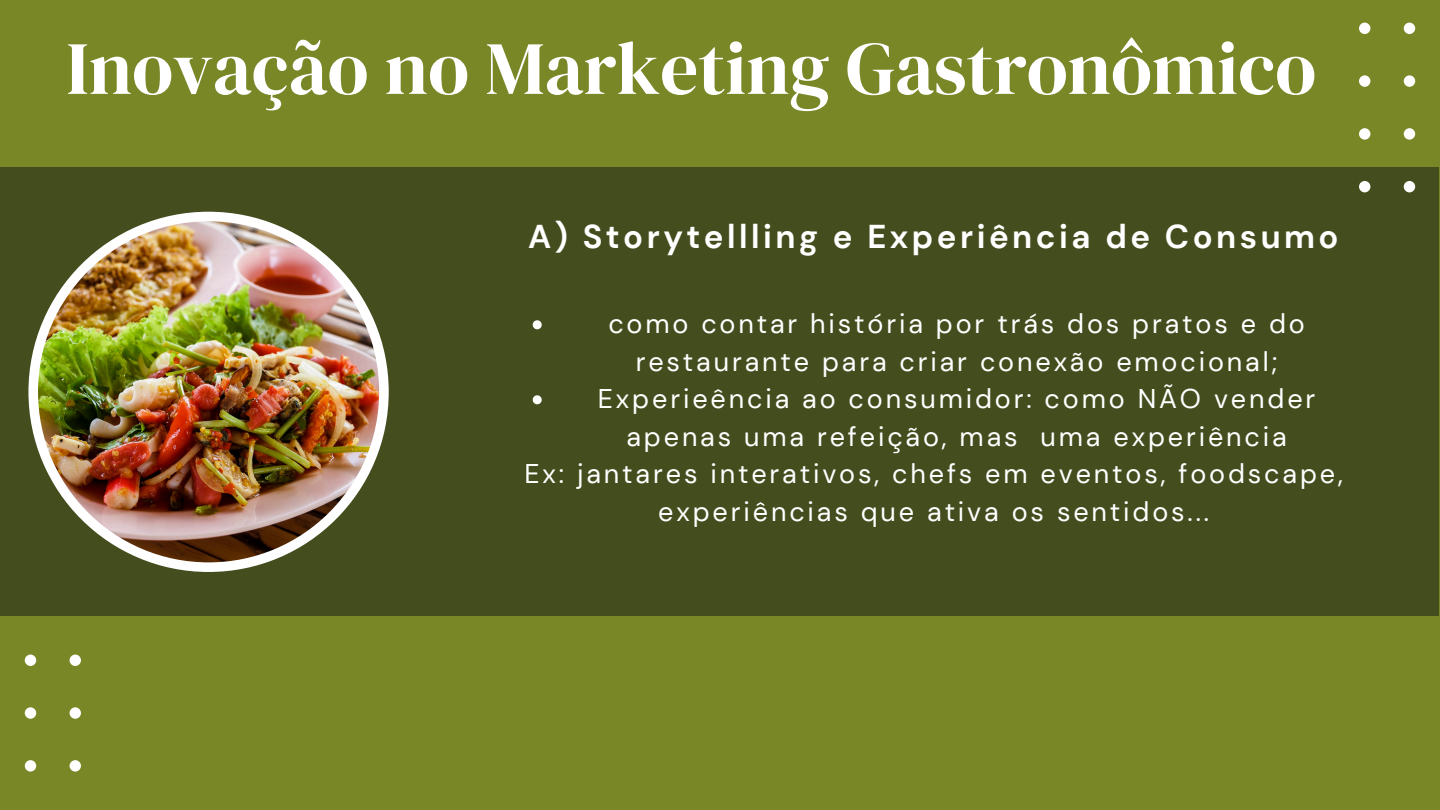
<style>
.page{position:relative;width:1440px;height:810px;background:#7a8727}
.page>*{position:absolute;margin:0;border:0;box-sizing:border-box;transform-origin:0 0}
.t1{font:75px "DM Serif Display";color:#fff}
.t2{font:700 33px "DM Sans";letter-spacing:.105em;color:#fff}
.t3{font:27px/37.5px "DM Sans";letter-spacing:.105em;color:#fff;text-align:center}
</style>
<div class="page">
<div style="left:0;top:168px;width:1439px;height:448px;background:#444d1e"></div>
<div style="left:28px;top:212px;width:361px;height:360px;background:#fff;border-radius:50%"></div>
<img style="left:38px;top:221px;width:341px;height:341px;border-radius:50%">
<svg style="left:1359px;top:23px;width:80px;height:169px"></svg>
<svg style="left:24px;top:655px;width:57px;height:117px"></svg>
<svg style="left:533px;top:320px;width:9px;height:9px"></svg>
<svg style="left:533px;top:395px;width:9px;height:9px"></svg>
<h1 class="t1" style="left:66px;top:16px;width:1251px">Inovação no Marketing Gastronômico</h1>
<p class="t2" style="left:528px;top:216px;width:812px">A) Storytellling e Experiência de Consumo</p>
<h2 class="t3" style="left:608px;top:305px;width:698px">como contar história por trás dos pratos e do restaurante para criar conexão emocional;</h2>
<p class="t3" style="left:598px;top:380px;width:719px">Experieência ao consumidor: como NÃO vender apenas uma refeição, mas uma experiência</p>
<p class="t3" style="left:524px;top:455px;width:820px">Ex: jantares interativos, chefs em eventos, foodscape, experiências que ativa os sentidos...</p>
</div>
